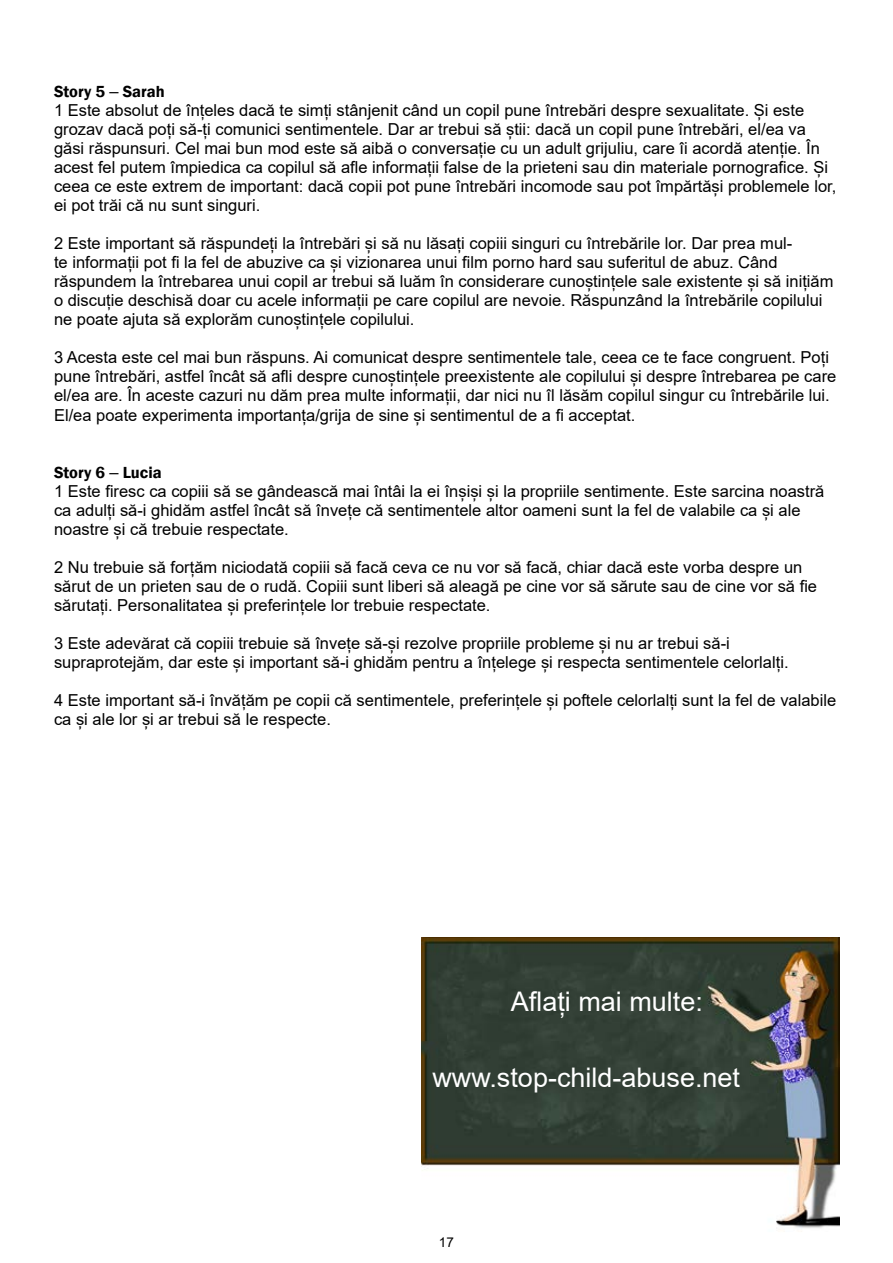
<style>
.page{position:relative;width:893px;height:1263px;background:#fff}
.page>*{position:absolute;margin:0;border:0;box-sizing:border-box;transform-origin:0 0}
.t1{font:27px "Arial";color:#fff}
.t2{font:16.5px/19px "Arial";color:#000}
.t3{font:600 16.5px "Franklin Gothic";color:#000}
.t4{font:13.5px "Arial";color:#000}
.s1{font-family:"Arial";font-weight:400}
</style>
<div class="page">
<img style="left:422px;top:938px;width:418px;height:290px">
<p class="t3" style="left:54px;top:81px;width:112px">Story 5 <span class="s1">–</span> Sarah</p>
<p class="t2" style="left:54px;top:100px;width:784px">1 Este absolut de înțeles dacă te simți stânjenit când un copil pune întrebări despre sexualitate. Și este grozav dacă poți să-ți comunici sentimentele. Dar ar trebui să știi: dacă un copil pune întrebări, el/ea va găsi răspunsuri. Cel mai bun mod este să aibă o conversație cu un adult grijuliu, care îi acordă atenție. În acest fel putem împiedica ca copilul să afle informații false de la prieteni sau din materiale pornografice. Și ceea ce este extrem de important: dacă copii pot pune întrebări incomode sau pot împărtăși problemele lor, ei pot trăi că nu sunt singuri.</p>
<p class="t2" style="left:54px;top:234px;width:781px">2 Este important să răspundeți la întrebări și să nu lăsați copiii singuri cu întrebările lor. Dar prea mul-<br>te informații pot fi la fel de abuzive ca și vizionarea unui film porno hard sau suferitul de abuz. Când răspundem la întrebarea unui copil ar trebui să luăm în considerare cunoștințele sale existente și să inițiăm o discuție deschisă doar cu acele informații pe care copilul are nevoie. Răspunzând la întrebările copilului ne poate ajuta să explorăm cunoștințele copilului.</p>
<p class="t2" style="left:54px;top:348px;width:784px">3 Acesta este cel mai bun răspuns. Ai comunicat despre sentimentele tale, ceea ce te face congruent. Poți pune întrebări, astfel încât să afli despre cunoștințele preexistente ale copilului și despre întrebarea pe care el/ea are. În aceste cazuri nu dăm prea multe informații, dar nici nu îl lăsăm copilul singur cu întrebările lui.<br>El/ea poate experimenta importanța/grija de sine și sentimentul de a fi acceptat.</p>
<p class="t3" style="left:54px;top:462px;width:109px">Story 6 <span class="s1">–</span> Lucia</p>
<p class="t2" style="left:54px;top:481px;width:772px">1 Este firesc ca copiii să se gândească mai întâi la ei înșiși și la propriile sentimente. Este sarcina noastră ca adulți să-i ghidăm astfel încât să învețe că sentimentele altor oameni sunt la fel de valabile ca și ale noastre și că trebuie respectate.</p>
<p class="t2" style="left:54px;top:557px;width:765px">2 Nu trebuie să forțăm niciodată copiii să facă ceva ce nu vor să facă, chiar dacă este vorba despre un sărut de un prieten sau de o rudă. Copiii sunt liberi să aleagă pe cine vor să sărute sau de cine vor să fie sărutați. Personalitatea și preferințele lor trebuie respectate.</p>
<p class="t2" style="left:54px;top:634px;width:736px">3 Este adevărat că copiii trebuie să învețe să-și rezolve propriile probleme și nu ar trebui să-i supraprotejăm, dar este și important să-i ghidăm pentru a înțelege și respecta sentimentele celorlalți.</p>
<p class="t2" style="left:54px;top:691px;width:784px">4 Este important să-i învățăm pe copii că sentimentele, preferințele și poftele celorlalți sunt la fel de valabile ca și ale lor și ar trebui să le respecte.</p>
<h1 class="t1" style="left:511px;top:983px;width:194px">Aflați mai multe:</h1>
<h1 class="t1" style="left:432px;top:1059px;width:309px">www.stop-child-abuse.net</h1>
<p class="t4" style="left:439px;top:1233px;width:17px">17</p>
</div>
